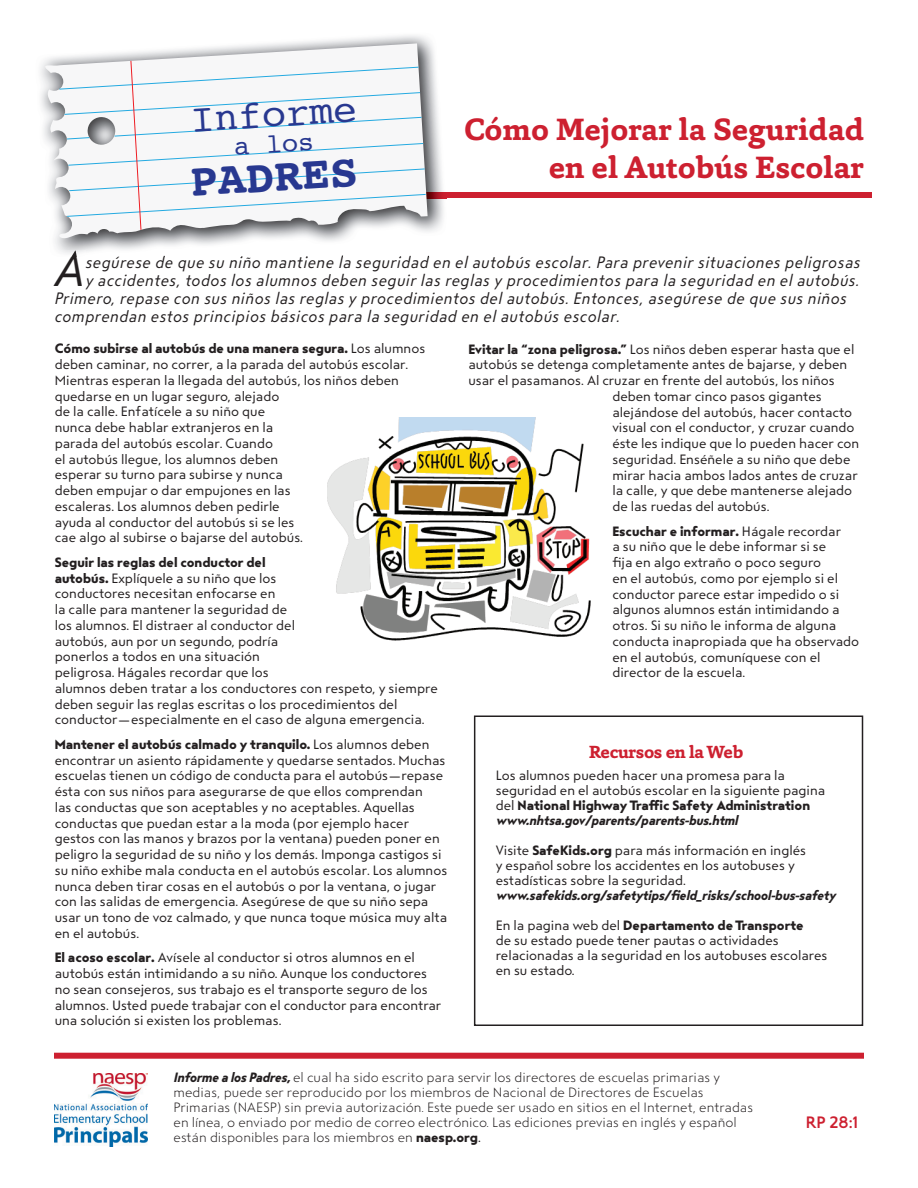
<style>
.page{position:relative;width:918px;height:1188px;background:#fff}
.page>*{position:absolute;margin:0;border:0;box-sizing:border-box;transform-origin:0 0}
.t1{font:49.95px "Steagal Re It";color:#231f20}
.t2{font:700 46.8px "Courier";color:#283890}
.t3{font:39.6px "Courier";color:#283890}
.t4{font:700 31.5px/37.5px "Capita";color:#cd2030;text-align:right}
.t5{font:26.85px "Courier";color:#283890}
.t6{font:700 18px "Capita";letter-spacing:-.02em;color:#cd2030}
.t7{font:16.5px "Steagal Re It";letter-spacing:.04em;color:#231f20}
.t8{font:16.5px "Steagal Me";color:#cd2030}
.t9{font:13.5px/15.8px "Steagal Re";color:#231f20}
.t10{font:13.5px/15px "Steagal Li";color:#231f20}
.t11{font:13.5px "Steagal Bo";color:#231f20}
.t12{font:13.5px "Steagal Bo It";color:#231f20}
.s1{font-family:"Steagal Re"}
.s2{font-family:"Steagal Bo"}
.s3{font-family:"Steagal Bo It"}
</style>
<div class="page">
<div style="left:76px;top:192px;width:796px;height:6px;background:#cd2030"></div>
<div style="left:54px;top:1053px;width:810px;height:6px;background:#cd2030"></div>
<img style="left:40px;top:35px;width:407px;height:221px">
<img style="left:428px;top:192px;width:19px;height:6px">
<img style="left:54px;top:251px;width:31px;height:6px">
<img style="left:117px;top:256px;width:312px;height:1px">
<svg style="left:45px;top:43px;width:383px;height:195px"></svg>
<svg style="left:59px;top:67px;width:367px;height:150px"></svg>
<svg style="left:131px;top:60px;width:10px;height:170px"></svg>
<img style="left:54px;top:1074px;width:94px;height:73px">
<div style="left:474px;top:716px;width:389px;height:310px;border:2px solid #231f20"></div>
<img style="left:327px;top:417px;width:264px;height:224px">
<h3 class="t3" style="left:189px;top:89px;width:168px;rotate:-4deg">Informe</h3>
<h3 class="t5" style="left:232px;top:126px;width:82px;rotate:-4deg">a los</h3>
<h2 class="t2" style="left:187px;top:144px;width:170px;rotate:-4deg">PADRES</h2>
<h3 class="t4" style="left:464px;top:111px;width:402px">Cómo Mejorar la Seguridad en el Autobús Escolar</h3>
<h1 class="t1" style="left:53px;top:241px;width:32px">A</h1>
<p class="t7" style="left:85px;top:253px;width:776px">segúrese de que su niño mantiene la seguridad en el autobús escolar. Para prevenir situaciones peligrosas</p>
<p class="t7" style="left:85px;top:271px;width:775px">y accidentes, todos los alumnos deben seguir las reglas y procedimientos para la seguridad en el autobús.</p>
<p class="t7" style="left:54px;top:289px;width:794px">Primero, repase con sus niños las reglas y procedimientos del autobús. Entonces, asegúrese de que sus niños</p>
<p class="t7" style="left:54px;top:307px;width:567px">comprendan estos principios básicos para la seguridad en el autobús escolar.</p>
<p class="t11" style="left:55px;top:341px;width:372px">Cómo subirse al autobús de una manera segura. <span class="s1">Los alumnos</span></p>
<p class="t9" style="left:55px;top:357px;width:355px">deben caminar, no correr, a la parada del autobús escolar.<br>Mientras esperan la llegada del autobús, los niños deben quedarse en un lugar seguro, alejado<br>de la calle. Enfatícele a su niño que<br>nunca debe hablar extranjeros en la<br>parada del autobús escolar. Cuando<br>el autobús llegue, los alumnos deben<br>esperar su turno para subirse y nunca<br>deben empujar o dar empujones en las<br>escaleras. Los alumnos deben pedirle<br>ayuda al conductor del autobús si se les<br>cae algo al subirse o bajarse del autobús.</p>
<p class="t11" style="left:55px;top:555px;width:212px">Seguir las reglas del conductor del</p>
<p class="t9" style="left:55px;top:570px;width:385px"><span class="s2">autobús.</span> Explíquele a su niño que los<br>conductores necesitan enfocarse en<br>la calle para mantener la seguridad de<br>los alumnos. El distraer al conductor del<br>autobús, aun por un segundo, podría<br>ponerlos a todos en una situación<br>peligrosa. Hágales recordar que los<br>alumnos deben tratar a los conductores con respeto, y siempre deben seguir las reglas escritas o los procedimientos del conductor—especialmente en el caso de alguna emergencia.</p>
<p class="t11" style="left:55px;top:736px;width:376px">Mantener el autobús calmado y tranquilo. <span class="s1">Los alumnos deben</span></p>
<p class="t9" style="left:55px;top:752px;width:394px">encontrar un asiento rápidamente y quedarse sentados. Muchas escuelas tienen un código de conducta para el autobús—repase ésta con sus niños para asegurarse de que ellos comprendan<br>las conductas que son aceptables y no aceptables. Aquellas conductas que puedan estar a la moda (por ejemplo hacer gestos con las manos y brazos por la ventana) pueden poner en peligro la seguridad de su niño y los demás. Imponga castigos si su niño exhibe mala conducta en el autobús escolar. Los alumnos nunca deben tirar cosas en el autobús o por la ventana, o jugar con las salidas de emergencia. Asegúrese de que su niño sepa usar un tono de voz calmado, y que nunca toque música muy alta en el autobús.</p>
<p class="t9" style="left:55px;top:950px;width:388px"><span class="s2">El acoso escolar.</span> Avísele al conductor si otros alumnos en el autobús están intimidando a su niño. Aunque los conductores no sean consejeros, sus trabajo es el transporte seguro de los alumnos. Usted puede trabajar con el conductor para encontrar una solución si existen los problemas.</p>
<p class="t9" style="left:468px;top:341px;width:388px"><span class="s2">Evitar la “zona peligrosa.”</span> Los niños deben esperar hasta que el</p>
<p class="t9" style="left:468px;top:357px;width:380px">autobús se detenga completamente antes de bajarse, y deben</p>
<p class="t9" style="left:468px;top:373px;width:368px">usar el pasamanos. Al cruzar en frente del autobús, los niños</p>
<p class="t9" style="left:612px;top:389px;width:211px">deben tomar cinco pasos gigantes</p>
<p class="t9" style="left:612px;top:404px;width:241px">alejándose del autobús, hacer contacto</p>
<p class="t9" style="left:612px;top:420px;width:244px">visual con el conductor, y cruzar cuando</p>
<p class="t9" style="left:612px;top:436px;width:249px">éste les indique que lo pueden hacer con</p>
<p class="t9" style="left:612px;top:452px;width:240px">seguridad. Enséñele a su niño que debe</p>
<p class="t9" style="left:612px;top:467px;width:247px">mirar hacia ambos lados antes de cruzar</p>
<p class="t9" style="left:612px;top:483px;width:241px">la calle, y que debe mantenerse alejado</p>
<p class="t9" style="left:612px;top:499px;width:159px">de las ruedas del autobús.</p>
<p class="t11" style="left:612px;top:523px;width:230px">Escuchar e informar. <span class="s1">Hágale recordar</span></p>
<p class="t9" style="left:612px;top:539px;width:248px">a su niño que le debe informar si se<br>fija en algo extraño o poco seguro<br>en el autobús, como por ejemplo si el conductor parece estar impedido o si algunos alumnos están intimidando a otros. Si su niño le informa de alguna conducta inapropiada que ha observado en el autobús, comuníquese con el director de la escuela.</p>
<h3 class="t6" style="left:589px;top:740px;width:156px">Recursos en la Web</h3>
<p class="t9" style="left:496px;top:768px;width:331px;line-height:15px">Los alumnos pueden hacer una promesa para la seguridad en el autobús escolar en la siguiente pagina</p>
<p class="t11" style="left:496px;top:797px;width:316px"><span class="s1">del</span> National Highway Traffic Safety Administration</p>
<p class="t12" style="left:496px;top:812px;width:244px">www.nhtsa.gov/parents/parents-bus.html</p>
<p class="t9" style="left:496px;top:843px;width:312px;line-height:15px">Visite <span class="s2">SafeKids.org</span> para más información en inglés y español sobre los accidentes en los autobuses y estadísticas sobre la seguridad.</p>
<p class="t12" style="left:496px;top:887px;width:341px">www.safekids.org/safetytips/field_risks/school-bus-safety</p>
<p class="t11" style="left:496px;top:917px;width:309px"><span class="s1">En la pagina web del</span> Departamento de Transporte</p>
<p class="t9" style="left:496px;top:933px;width:333px;line-height:15px">de su estado puede tener pautas o actividades relacionadas a la seguridad en los autobuses escolares en su estado.</p>
<p class="t10" style="left:174px;top:1070px;width:581px"><span class="s3">Informe a los Padres,</span> el cual ha sido escrito para servir los directores de escuelas primarias y medias, puede ser reproducido por los miembros de Nacional de Directores de Escuelas Primarias (NAESP) sin previa autorización. Este puede ser usado en sitios en el Internet, entradas en línea, o enviado por medio de correo electrónico. Las ediciones previas en inglés y español están disponibles para los miembros en <span class="s2">naesp.org</span><span class="s1">.</span></p>
<p class="t8" style="left:806px;top:1113px;width:54px">RP 28:1</p>
</div>
